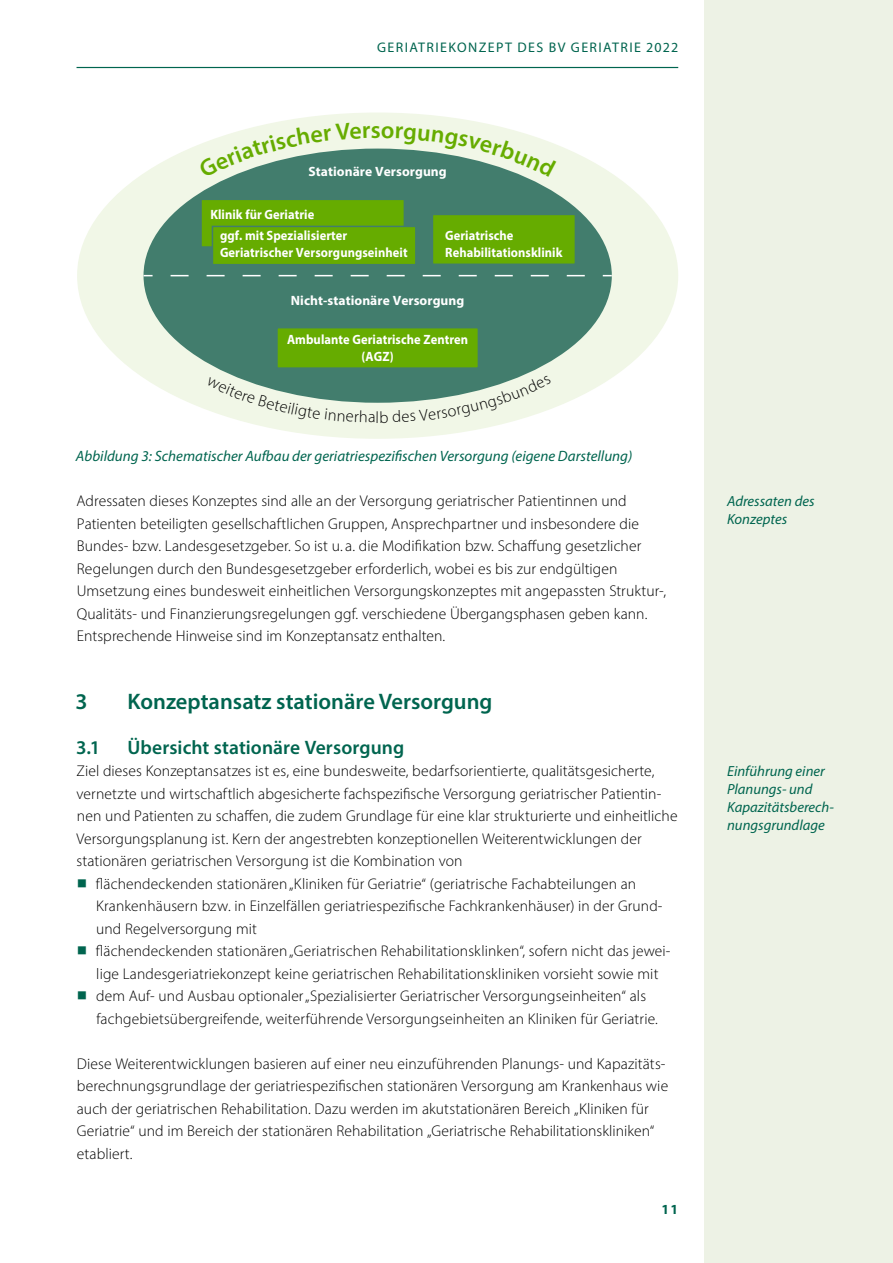
<style>
.page{position:relative;width:893px;height:1263px;background:#fff}
.page>*{position:absolute;margin:0;border:0;box-sizing:border-box;transform-origin:0 0}
.t1{font:600 22.5px "Myriad Pro";color:#00654f}
.t2{font:600 19.5px "Myriad Pro";letter-spacing:.005em;color:#00654f}
.t3{font:300 15.6px/22.5px "Myriad Pro";letter-spacing:.005em;color:#000}
.t4{font:300 15.45px/22.5px "Myriad Pro";letter-spacing:.01em;color:#000}
.t5{font:italic 15px "Myriad Pro";color:#00654f}
.t6{font:italic 14.7px/18px "Myriad Pro";color:#00654f}
.t7{font:13.95px "Myriad Pro";letter-spacing:.1em;color:#00654f}
.t8{font:700 13.95px "Myriad Pro";color:#00654f}
.t9{font:700 13.5px/16.5px "Myriad Pro";letter-spacing:.005em;color:#fff;scale:.93 1}
.t10{font:700 13.5px "Myriad Pro";letter-spacing:.005em;color:#fff}
</style>
<div class="page">
<hr style="left:77px;top:67px;width:601px;height:1px;background:#00654f">
<div style="left:704px;top:0;width:189px;height:1263px;background:#edf2e5"></div>
<div style="left:77px;top:113px;width:601px;height:326px;background:#f1f7e7;border-radius:50%"></div>
<div style="left:144px;top:149px;width:468px;height:254px;background:#427d6d;border-radius:50%"></div>
<svg style="left:171px;top:275px;width:414px;height:1px"></svg>
<div style="left:277px;top:328px;width:201px;height:40px;background:#66ac00"></div>
<div style="left:276px;top:327px;width:203px;height:42px;border:1px solid #427d6d"></div>
<div style="left:201px;top:199px;width:203px;height:48px;background:#66ac00"></div>
<div style="left:200px;top:199px;width:205px;height:49px;border:1px solid #427d6d"></div>
<div style="left:212px;top:226px;width:204px;height:39px;background:#66ac00"></div>
<div style="left:212px;top:226px;width:205px;height:39px;border:1px solid #427d6d"></div>
<div style="left:432px;top:214px;width:143px;height:50px;background:#66ac00"></div>
<div style="left:432px;top:214px;width:144px;height:51px;border:1px solid #427d6d"></div>
<svg style="left:199px;top:123px;width:357px;height:55px"></svg>
<svg style="left:208px;top:376px;width:342px;height:47px"></svg>
<p class="t7" style="left:377px;top:39px;width:303px">GERIATRIEKONZEPT DES BV GERIATRIE 2022</p>
<p class="t10" style="left:309px;top:162px;width:140px">Stationäre Versorgung</p>
<p class="t9" style="left:220px;top:203px;width:138px;line-height:21.5px;text-indent:-10px">Klinik für Geriatrie<br>ggf. mit Spezialisierter</p>
<p class="t9" style="left:220px;top:243px;width:203px">Geriatrischer Versorgungseinheit</p>
<p class="t9" style="left:445px;top:227px;width:128px">Geriatrische<br>Rehabilitationsklinik</p>
<p class="t10" style="left:291px;top:291px;width:175px">Nicht-stationäre Versorgung</p>
<p class="t9" style="left:287px;top:331px;width:196px;text-align:center">Ambulante Geriatrische Zentren (AGZ)</p>
<p class="t5" style="left:76px;top:447px;width:558px">Abbildung 3: Schematischer Aufbau der geriatriespezifischen Versorgung (eigene Darstellung)</p>
<p class="t3" style="left:77px;top:490px;width:591px">Adressaten dieses Konzeptes sind alle an der Versorgung geriatrischer Patientinnen und Patienten beteiligten gesellschaftlichen Gruppen, Ansprechpartner und insbesondere die Bundes- bzw. Landesgesetzgeber. So ist u. a. die Modifikation bzw. Schaffung gesetzlicher Regelungen durch den Bundesgesetzgeber erforderlich, wobei es bis zur endgültigen Umsetzung eines bundesweit einheitlichen Versorgungskonzeptes mit angepassten Struktur-, Qualitäts- und Finanzierungsregelungen ggf. verschiedene Übergangsphasen geben kann.<br>Entsprechende Hinweise sind im Konzeptansatz enthalten.</p>
<h1 class="t1" style="left:76px;top:687px;width:14px">3</h1>
<h1 class="t1" style="left:128px;top:687px;width:366px">Konzeptansatz stationäre Versorgung</h1>
<p class="t2" style="left:76px;top:735px;width:26px">3.1</p>
<p class="t2" style="left:128px;top:735px;width:278px">Übersicht stationäre Versorgung</p>
<p class="t3" style="left:77px;top:760px;width:603px">Ziel dieses Konzeptansatzes ist es, eine bundesweite, bedarfsorientierte, qualitätsgesicherte, vernetzte und wirtschaftlich abgesicherte fachspezifische Versorgung geriatrischer Patientin&shy;nen und Patienten zu schaffen, die zudem Grundlage für eine klar strukturierte und einheitliche Versorgungsplanung ist. Kern der angestrebten konzeptionellen Weiterentwicklungen der stationären geriatrischen Versorgung ist die Kombination von</p>
<p class="t4" style="left:96px;top:872px;width:575px">flächendeckenden stationären „Kliniken für Geriatrie“ (geriatrische Fachabteilungen an Krankenhäusern bzw. in Einzelfällen geriatriespezifische Fachkrankenhäuser) in der Grund&shy;und Regelversorgung mit<br>flächendeckenden stationären „Geriatrischen Rehabilitationsklinken“, sofern nicht das jewei&shy;lige Landesgeriatriekonzept keine geriatrischen Rehabilitationskliniken vorsieht sowie mit dem Auf- und Ausbau optionaler „Spezialisierter Geriatrischer Versorgungseinheiten“ als fachgebietsübergreifende, weiterführende Versorgungseinheiten an Kliniken für Geriatrie.</p>
<p class="t3" style="left:77px;top:1052px;width:593px">Diese Weiterentwicklungen basieren auf einer neu einzuführenden Planungs- und Kapazitäts&shy;berechnungsgrundlage der geriatriespezifischen stationären Versorgung am Krankenhaus wie auch der geriatrischen Rehabilitation. Dazu werden im akutstationären Bereich „Kliniken für Geriatrie“ und im Bereich der stationären Rehabilitation „Geriatrische Rehabilitationskliniken“ etabliert.</p>
<p class="t8" style="left:662px;top:1200px;width:18px">11</p>
<p class="t6" style="left:727px;top:492px;width:89px">Adressaten des<br>Konzeptes</p>
<p class="t6" style="left:727px;top:762px;width:108px">Einführung einer<br>Planungs- und<br>Kapazitätsberech&shy;nungsgrundlage</p>
</div>
